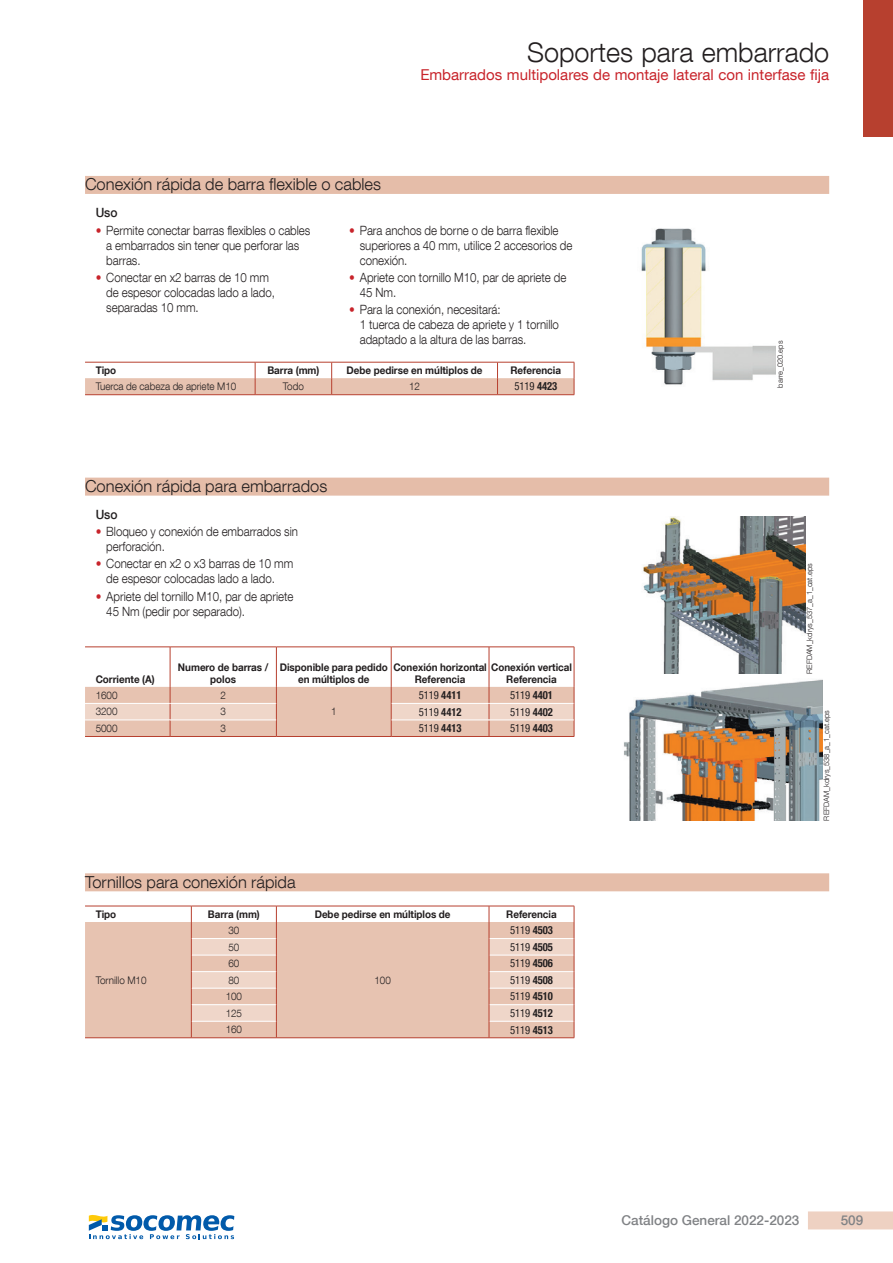
<style>
.page{position:relative;width:893px;height:1263px;background:#fff}
.page>*{position:absolute;margin:0;border:0;box-sizing:border-box;transform-origin:0 0}
.t1{font:300 27px "Helvetica Neue LT Com";color:#231f20}
.t2{font:300 16.5px "Helvetica Neue LT Com";color:#231f20}
.t3{font:15px "Helvetica Neue LT Com";color:#c8242b}
.t4{font:500 13.5px "Helvetica Neue LT Com";color:#808285}
.t5{font:300 12.75px/15px "Helvetica Neue LT Com";letter-spacing:-.005em;color:#231f20;scale:.9 1}
.t6{font:500 12.75px "Helvetica Neue LT Com";letter-spacing:-.005em;color:#231f20;scale:.94 1}
.t7{font:condensed 11.25px "Helvetica Neue LT Com";color:#231f20;scale:.94 1}
.t8{font:700 10.5px/12px "Helvetica Neue LT Com";letter-spacing:-.005em;color:#231f20;text-align:center;scale:.94 1}
.t9{font:300 10.5px "Helvetica Neue LT Com";letter-spacing:-.005em;color:#231f20;scale:.94 1}
.t10{font:300 7.5px "Helvetica Neue LT Com";color:#231f20}
.s1{color:#c8242b}
.s2{font-weight:700}
</style>
<div class="page">
<div style="left:808px;top:1211px;width:85px;height:18px;background:#eed1c2"></div>
<div style="left:863px;top:0;width:30px;height:136px;background:#b7402f"></div>
<div style="left:85px;top:176px;width:744px;height:18px;background:#e5bda9"></div>
<svg style="left:85px;top:362px;width:490px;height:33px"></svg>
<hr style="left:85px;top:394px;width:170px;height:1px;background:#b7402f">
<hr style="left:255px;top:394px;width:77px;height:1px;background:#b7402f">
<hr style="left:332px;top:394px;width:165px;height:1px;background:#b7402f">
<hr style="left:497px;top:394px;width:77px;height:1px;background:#b7402f">
<img style="left:641px;top:228px;width:134px;height:157px">
<div style="left:85px;top:478px;width:744px;height:18px;background:#e5bda9"></div>
<img style="left:643px;top:516px;width:162px;height:158px">
<img style="left:624px;top:679px;width:198px;height:141px">
<hr style="left:276px;top:736px;width:115px;height:1px;background:#b7402f">
<hr style="left:85px;top:736px;width:85px;height:1px;background:#b7402f">
<hr style="left:170px;top:736px;width:106px;height:1px;background:#b7402f">
<svg style="left:85px;top:647px;width:490px;height:89px"></svg>
<hr style="left:391px;top:736px;width:98px;height:1px;background:#b7402f">
<hr style="left:489px;top:736px;width:85px;height:1px;background:#b7402f">
<hr style="left:391px;top:719px;width:98px;height:1px;background:#fff">
<hr style="left:489px;top:719px;width:85px;height:1px;background:#fff">
<div style="left:85px;top:873px;width:744px;height:18px;background:#e5bda9"></div>
<hr style="left:85px;top:1037px;width:106px;height:1px;background:#b7402f">
<hr style="left:276px;top:1037px;width:213px;height:1px;background:#b7402f">
<hr style="left:191px;top:1037px;width:85px;height:1px;background:#b7402f">
<svg style="left:85px;top:906px;width:490px;height:131px;background:#eacbbc"></svg>
<hr style="left:489px;top:1037px;width:85px;height:1px;background:#b7402f">
<svg style="left:89px;top:1215px;width:145px;height:24px"></svg>
<p class="t2" style="left:85px;top:174px;width:298px">Conexión rápida de barra flexible o cables</p>
<h1 class="t1" style="left:527px;top:36px;width:304px">Soportes para embarrado</h1>
<p class="t3" style="left:420px;top:65px;width:410px">Embarrados multipolares de montaje lateral con interfase fija</p>
<p class="t6" style="left:96px;top:205px;width:25px">Uso</p>
<p class="t5" style="left:106px;top:222px;width:228px;text-indent:-11px"><span class="s1">•</span> Permite conectar barras flexibles o cables a embarrados sin tener que perforar las barras.</p>
<p class="t5" style="left:106px;top:269px;width:189px;text-indent:-11px"><span class="s1">•</span> Conectar en x2 barras de 10 mm de espesor colocadas lado a lado, separadas 10 mm.</p>
<p class="t5" style="left:360px;top:222px;width:238px;text-indent:-11px"><span class="s1">•</span> Para anchos de borne o de barra flexible superiores a 40 mm, utilice 2 accesorios de conexión.</p>
<p class="t5" style="left:360px;top:269px;width:231px;text-indent:-11px"><span class="s1">•</span> Apriete con tornillo M10, par de apriete de<br>45 Nm.</p>
<p class="t5" style="left:360px;top:301px;width:223px;text-indent:-11px"><span class="s1">•</span> Para la conexión, necesitará:<br>1 tuerca de cabeza de apriete y 1 tornillo adaptado a la altura de las barras.</p>
<p class="t8" style="left:96px;top:364px;width:23px">Tipo</p>
<p class="t8" style="left:267px;top:364px;width:57px">Barra (mm)</p>
<p class="t8" style="left:347px;top:364px;width:146px">Debe pedirse en múltiplos de</p>
<p class="t8" style="left:510px;top:364px;width:55px">Referencia</p>
<p class="t9" style="left:96px;top:380px;width:151px">Tuerca de cabeza de apriete M10</p>
<p class="t9" style="left:283px;top:380px;width:24px">Todo</p>
<p class="t9" style="left:409px;top:380px;width:13px">12</p>
<p class="t7" style="left:514px;top:380px;width:47px">5119 <span class="s2">4423</span></p>
<p class="t2" style="left:85px;top:476px;width:244px">Conexión rápida para embarrados</p>
<p class="t6" style="left:96px;top:507px;width:25px">Uso</p>
<p class="t5" style="left:106px;top:524px;width:215px;text-indent:-11px"><span class="s1">•</span> Bloqueo y conexión de embarrados sin perforación.</p>
<p class="t5" style="left:106px;top:556px;width:209px;text-indent:-11px"><span class="s1">•</span> Conectar en x2 o x3 barras de 10 mm de espesor colocadas lado a lado.</p>
<p class="t5" style="left:106px;top:588px;width:209px;text-indent:-11px"><span class="s1">•</span> Apriete del tornillo M10, par de apriete<br>45 Nm (pedir por separado).</p>
<p class="t8" style="left:96px;top:672px;width:64px">Corriente (A)</p>
<p class="t8" style="left:178px;top:660px;width:98px">Numero de barras / polos</p>
<p class="t8" style="left:280px;top:660px;width:116px">Disponible para pedido en múltiplos de</p>
<p class="t8" style="left:415px;top:660px;width:169px;text-align:left;text-indent:-21px">Conexión horizontal Conexión vertical<br>Referencia</p>
<p class="t8" style="left:506px;top:672px;width:55px">Referencia</p>
<p class="t9" style="left:96px;top:689px;width:25px">1600</p>
<p class="t9" style="left:220px;top:689px;width:7px">2</p>
<p class="t7" style="left:419px;top:688px;width:47px">5119 <span class="s2">4411</span></p>
<p class="t7" style="left:510px;top:688px;width:47px">5119 <span class="s2">4401</span></p>
<p class="t9" style="left:96px;top:705px;width:25px">3200</p>
<p class="t9" style="left:220px;top:705px;width:7px">3</p>
<p class="t7" style="left:419px;top:705px;width:47px">5119 <span class="s2">4412</span></p>
<p class="t7" style="left:510px;top:705px;width:47px">5119 <span class="s2">4402</span></p>
<p class="t9" style="left:96px;top:722px;width:25px">5000</p>
<p class="t9" style="left:220px;top:722px;width:7px">3</p>
<p class="t7" style="left:419px;top:722px;width:47px">5119 <span class="s2">4413</span></p>
<p class="t7" style="left:510px;top:722px;width:47px">5119 <span class="s2">4403</span></p>
<p class="t9" style="left:331px;top:705px;width:7px">1</p>
<p class="t2" style="left:85px;top:872px;width:212px">Tornillos para conexión rápida</p>
<p class="t8" style="left:96px;top:908px;width:23px">Tipo</p>
<p class="t8" style="left:208px;top:908px;width:57px">Barra (mm)</p>
<p class="t8" style="left:315px;top:908px;width:146px">Debe pedirse en múltiplos de</p>
<p class="t8" style="left:506px;top:908px;width:55px">Referencia</p>
<p class="t9" style="left:96px;top:973px;width:56px">Tornillo M10</p>
<p class="t9" style="left:228px;top:924px;width:13px">30</p>
<p class="t7" style="left:510px;top:924px;width:47px">5119 <span class="s2">4503</span></p>
<p class="t9" style="left:228px;top:940px;width:13px">50</p>
<p class="t7" style="left:510px;top:940px;width:47px">5119 <span class="s2">4505</span></p>
<p class="t9" style="left:228px;top:957px;width:13px">60</p>
<p class="t7" style="left:510px;top:957px;width:47px">5119 <span class="s2">4506</span></p>
<p class="t9" style="left:228px;top:973px;width:13px">80</p>
<p class="t7" style="left:510px;top:973px;width:47px">5119 <span class="s2">4508</span></p>
<p class="t9" style="left:226px;top:990px;width:19px">100</p>
<p class="t7" style="left:510px;top:990px;width:47px">5119 <span class="s2">4510</span></p>
<p class="t9" style="left:226px;top:1006px;width:19px">125</p>
<p class="t7" style="left:510px;top:1006px;width:47px">5119 <span class="s2">4512</span></p>
<p class="t9" style="left:226px;top:1023px;width:19px">160</p>
<p class="t7" style="left:510px;top:1023px;width:47px">5119 <span class="s2">4513</span></p>
<p class="t9" style="left:374px;top:973px;width:19px">100</p>
<p class="t10" style="left:775px;top:388px;width:48px;rotate:-90deg">barre_020.eps</p>
<p class="t10" style="left:805px;top:674px;width:112px;rotate:-90deg">REFDAM_kdrys_537_a_1_cat.eps</p>
<p class="t10" style="left:822px;top:820px;width:112px;rotate:-90deg">REFDAM_kdrys_538_a_1_cat.eps</p>
<p class="t4" style="left:622px;top:1212px;width:179px">Catálogo General 2022-2023</p>
<p class="t4" style="left:841px;top:1212px;width:24px">509</p>
</div>
